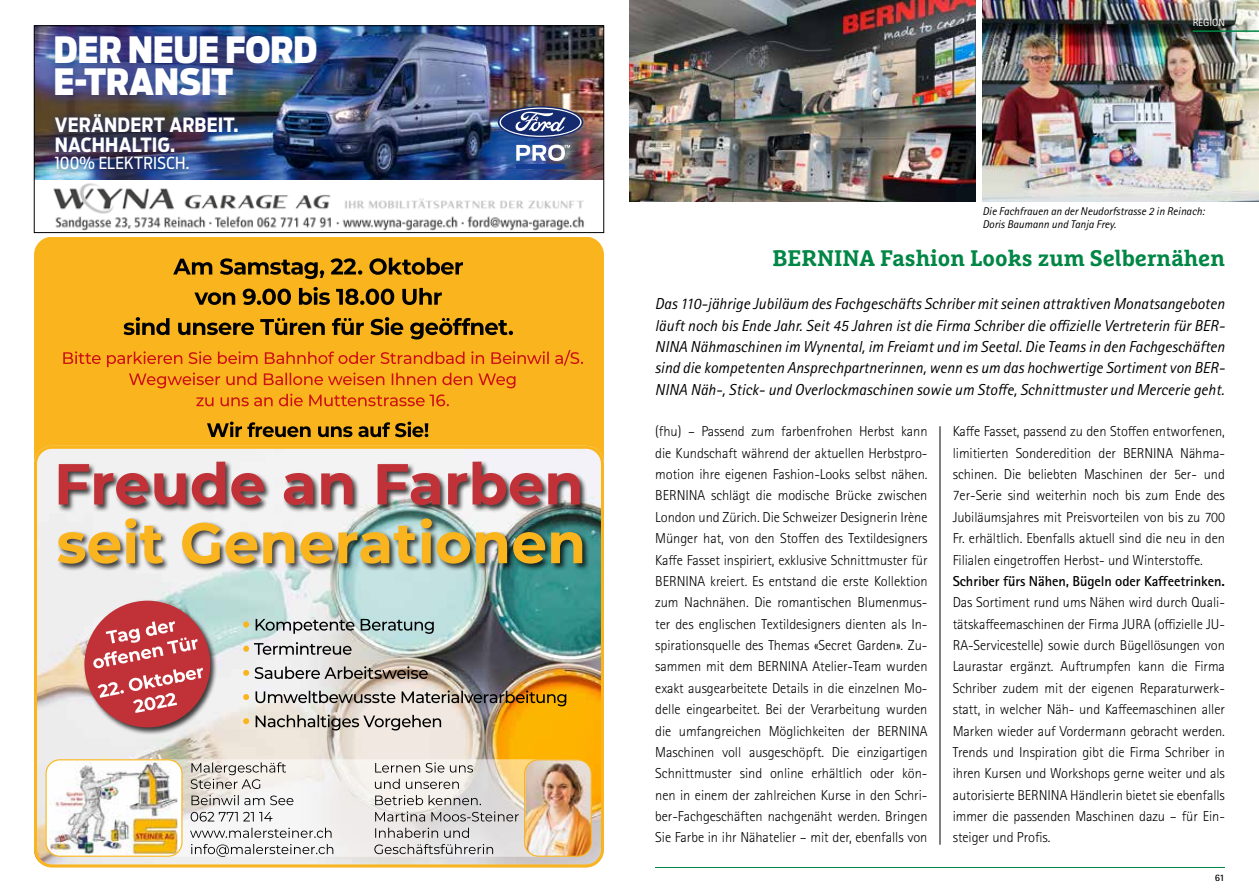
<style>
.page{position:relative;width:1259px;height:893px;background:#fff}
.page>*{position:absolute;margin:0;border:0;box-sizing:border-box;transform-origin:0 0}
.t1{font:900 36px/31.7px "Ford Antenna Headline";letter-spacing:-.01em;color:#fff}
.t2{font:700 22.5px "Marselis Slab Pro";color:#008645}
.t3{font:700 19.5px/19.5px "Ford Antenna Cond";letter-spacing:.01em;color:#fff}
.t4{font:16.5px "Ford Antenna Cond";letter-spacing:.005em;color:#fff}
.t5{font:italic 15.9px/21.3px "Rotis Sans Serif Std";letter-spacing:.005em;color:#000;text-align:justify}
.t6{font:300 14.4px/21.3px "Rotis Sans Serif Std";letter-spacing:-.005em;color:#000;text-align:justify}
.t7{font:700 14.4px "Rotis Sans Serif Std";letter-spacing:-.005em;color:#000}
.t8{font:italic 11.25px/13.5px "Rotis Sans Serif Std";color:#000}
.t9{font:10.5px "Rotis Sans Serif Std";color:#fff}
.t10{font:700 9.9px "Rotis Sans Serif Std";color:#000}
</style>
<div class="page">
<div style="left:36px;top:238px;width:566px;height:419px;background:#fab51e;border-radius:17px"></div>
<img style="left:34px;top:446px;width:570px;height:421px">
<div style="left:34px;top:446px;width:570px;height:421px;border:3px solid #fab51e;border-radius:17px"></div>
<svg style="left:45px;top:759px;width:547px;height:98px;fill:#f1edeb"></svg>
<div style="left:46px;top:760px;width:136px;height:96px;background:#fff;border-radius:14px"></div>
<img style="left:49px;top:761px;width:128px;height:94px">
<div style="left:45px;top:759px;width:137px;height:98px;border:1px solid #fab51e;border-radius:14px"></div>
<svg style="left:256px;top:715px;width:185px;height:15px;background:#aea8a1"></svg>
<svg style="left:243px;top:718px;width:6px;height:6px"></svg>
<img style="left:255px;top:690px;width:311px;height:16px">
<svg style="left:243px;top:694px;width:6px;height:6px"></svg>
<svg style="left:243px;top:666px;width:185px;height:13px;background:#a29b94"></svg>
<svg style="left:243px;top:642px;width:108px;height:13px"></svg>
<svg style="left:256px;top:619px;width:178px;height:15px;background:#9ba9a8"></svg>
<svg style="left:243px;top:621px;width:6px;height:6px"></svg>
<img style="left:525px;top:760px;width:66px;height:96px">
<div style="left:524px;top:759px;width:68px;height:98px;border:1px solid #fab51e;border-radius:14px"></div>
<svg style="left:191px;top:844px;width:142px;height:13px"></svg>
<svg style="left:190px;top:828px;width:141px;height:10px"></svg>
<svg style="left:191px;top:812px;width:81px;height:9px"></svg>
<svg style="left:191px;top:795px;width:102px;height:10px"></svg>
<svg style="left:191px;top:762px;width:95px;height:27px;background:#ccc8c2"></svg>
<svg style="left:374px;top:844px;width:119px;height:10px"></svg>
<svg style="left:375px;top:828px;width:94px;height:10px"></svg>
<svg style="left:375px;top:811px;width:144px;height:10px"></svg>
<svg style="left:375px;top:795px;width:106px;height:10px"></svg>
<svg style="left:375px;top:779px;width:84px;height:10px"></svg>
<svg style="left:375px;top:762px;width:98px;height:11px"></svg>
<div style="left:83px;top:599px;width:135px;height:136px;background:#000;opacity:.75"></div>
<div style="left:84px;top:601px;width:126px;height:126px;background:#c13238;border-radius:50%"></div>
<svg style="left:93px;top:621px;width:110px;height:92px"></svg>
<div style="left:57px;top:460px;width:530px;height:52px;background:#000;opacity:.75"></div>
<svg style="left:59px;top:462px;width:521px;height:43px;background:#c88f92"></svg>
<div style="left:57px;top:517px;width:533px;height:54px;background:#000;opacity:.75"></div>
<img style="left:58px;top:518px;width:524px;height:46px">
<svg style="left:124px;top:317px;width:389px;height:22px"></svg>
<svg style="left:194px;top:287px;width:248px;height:18px"></svg>
<svg style="left:173px;top:258px;width:290px;height:21px"></svg>
<svg style="left:196px;top:394px;width:253px;height:12px"></svg>
<svg style="left:63px;top:350px;width:520px;height:38px"></svg>
<svg style="left:207px;top:422px;width:221px;height:15px"></svg>
<img style="left:36px;top:28px;width:566px;height:152px">
<img style="left:53px;top:183px;width:531px;height:31px">
<img style="left:55px;top:216px;width:529px;height:15px">
<div style="left:41px;top:26px;width:290px;height:84px;background:#142b70;opacity:.75"></div>
<svg style="left:498px;top:106px;width:85px;height:32px"></svg>
<svg style="left:499px;top:108px;width:82px;height:29px;background:#546290"></svg>
<svg style="left:516px;top:145px;width:54px;height:16px"></svg>
<div style="left:516px;top:164px;width:49px;height:5px;background:#133e93"></div>
<img style="left:47px;top:106px;width:200px;height:73px">
<div style="left:34px;top:26px;width:570px;height:207px;border:1px solid #000"></div>
<hr style="left:939px;top:426px;width:1px;height:419px;background:#000">
<img style="left:629px;top:0;width:346px;height:201px">
<img style="left:982px;top:0;width:277px;height:201px">
<hr style="left:1192px;top:30px;width:67px;height:2px;background:#008645">
<hr style="left:655px;top:867px;width:570px;height:1px;background:#008645">
<h1 class="t1" style="left:54px;top:30px;width:265px">DER NEUE FORD<br>E-TRANSIT</h1>
<h3 class="t3" style="left:55px;top:113px;width:185px">VERÄNDERT ARBEIT.<br>NACHHALTIG.</h3>
<p class="t4" style="left:55px;top:149px;width:136px">100% ELEKTRISCH.</p>
<p class="t9" style="left:1192px;top:16px;width:34px">REGION</p>
<p class="t8" style="left:982px;top:204px;width:223px">Die Fachfrauen an der Neudorfstrasse 2 in Reinach:<br>Doris Baumann und Tanja Frey.</p>
<h2 class="t2" style="left:772px;top:244px;width:454px">BERNINA Fashion Looks zum Selbernähen</h2>
<p class="t5" style="left:655px;top:293px;width:571px">Das 110-jährige Jubiläum des Fachgeschäfts Schriber mit seinen attraktiven Monatsangeboten läuft noch bis Ende Jahr. Seit 45 Jahren ist die Firma Schriber die offizielle Vertreterin für BER-NINA Nähmaschinen im Wynental, im Freiamt und im Seetal. Die Teams in den Fachgeschäften sind die kompetenten Ansprechpartnerinnen, wenn es um das hochwertige Sortiment von BER-NINA Näh-, Stick- und Overlockmaschinen sowie um Stoffe, Schnittmuster und Mercerie geht.</p>
<p class="t6" style="left:655px;top:421px;width:274px">(fhu) – Passend zum farbenfrohen Herbst kann die Kundschaft während der aktuellen Herbstpro&shy;motion ihre eigenen Fashion-Looks selbst nähen.<br>BERNINA schlägt die modische Brücke zwischen London und Zürich. Die Schweizer Designerin Irène Münger hat, von den Stoffen des Textildesigners Kaffe Fasset inspiriert, exklusive Schnittmuster für BERNINA kreiert. Es entstand die erste Kollektion zum Nachnähen. Die romantischen Blumenmus&shy;ter des englischen Textildesigners dienten als In&shy;spirationsquelle des Themas «Secret Garden». Zu&shy;sammen mit dem BERNINA Atelier-Team wurden exakt ausgearbeitete Details in die einzelnen Mo&shy;delle eingearbeitet. Bei der Verarbeitung wurden die umfangreichen Möglichkeiten der BERNINA Maschinen voll ausgeschöpft. Die einzigartigen Schnittmuster sind online erhältlich oder kön&shy;nen in einem der zahlreichen Kurse in den Schri&shy;ber-Fachgeschäften nachgenäht werden. Bringen Sie Farbe in ihr Nähatelier – mit der, ebenfalls von</p>
<p class="t6" style="left:952px;top:421px;width:274px">Kaffe Fasset, passend zu den Stoffen entworfenen, limitierten Sonderedition der BERNINA Nähma&shy;schinen. Die beliebten Maschinen der 5er- und 7er-Serie sind weiterhin noch bis zum Ende des Jubiläumsjahres mit Preisvorteilen von bis zu 700<br>Fr. erhältlich. Ebenfalls aktuell sind die neu in den Filialen eingetroffen Herbst- und Winterstoffe.</p>
<p class="t7" style="left:952px;top:572px;width:274px">Schriber fürs Nähen, Bügeln oder Kaffeetrinken.</p>
<p class="t6" style="left:952px;top:592px;width:274px">Das Sortiment rund ums Nähen wird durch Quali&shy;tätskaffeemaschinen der Firma JURA (offizielle JU-RA-Servicestelle) sowie durch Bügellösungen von Laurastar ergänzt. Auftrumpfen kann die Firma Schriber zudem mit der eigenen Reparaturwerk&shy;statt, in welcher Näh- und Kaffeemaschinen aller Marken wieder auf Vordermann gebracht werden.<br>Trends und Inspiration gibt die Firma Schriber in ihren Kursen und Workshops gerne weiter und als autorisierte BERNINA Händlerin bietet sie ebenfalls immer die passenden Maschinen dazu – für Ein&shy;steiger und Profis.</p>
<p class="t10" style="left:1214px;top:871px;width:12px">61</p>
</div>
